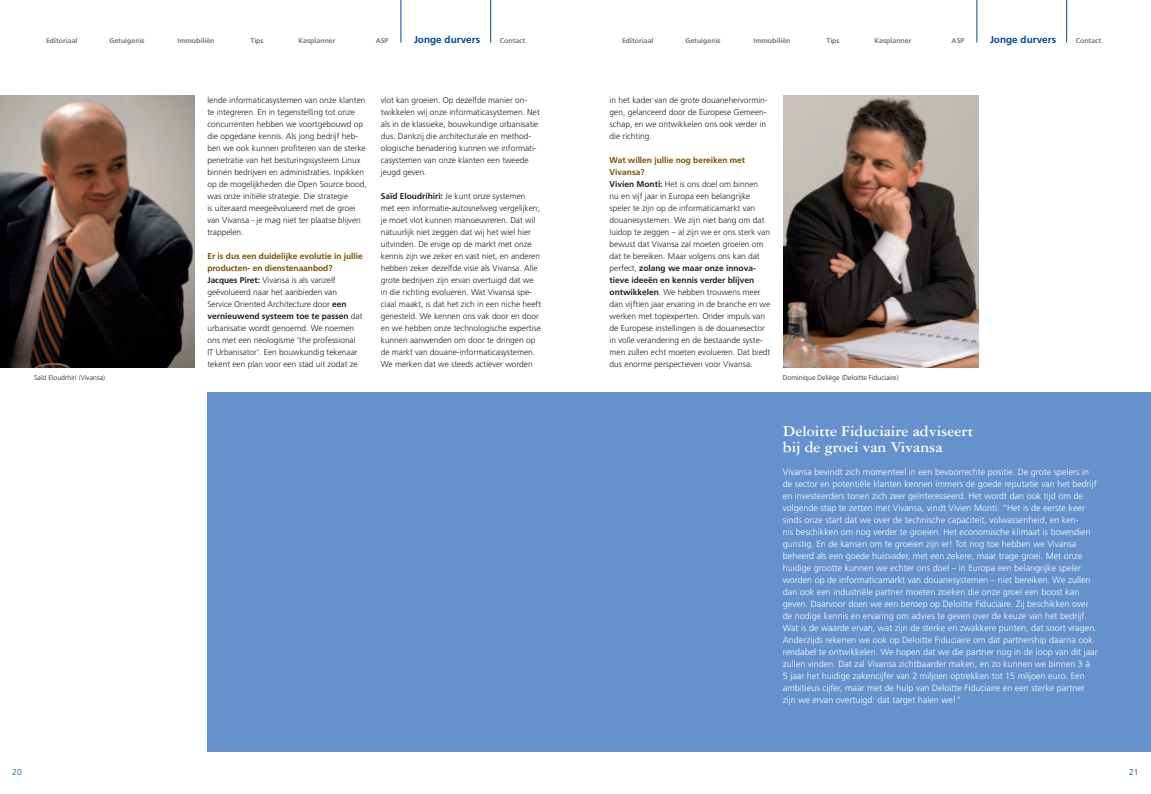
<style>
.page{position:relative;width:1151px;height:794px;background:#fff}
.page>*{position:absolute;margin:0;border:0;box-sizing:border-box;transform-origin:0 0}
.t1{font:700 16px/16px "Garamond Three";color:#fff}
.t2{font:700 10px "Frutiger";color:#014a94}
.t3{font:300 9px/12px "Frutiger LT Std";color:#fff}
.t4{font:300 8.5px "Frutiger LT Std";color:#014a94}
.t5{font:300 8.4px/12px "Frutiger LT Std";letter-spacing:-.005em;color:#231f20}
.t6{font:700 7px "Frutiger";color:#76787b}
.t7{font:300 7px "Frutiger LT Std";color:#231f20}
.s1{font-weight:700;color:#7b4f00}
.s2{font-weight:700}
</style>
<div class="page">
<div style="left:207px;top:392px;width:944px;height:359px;background:#6591cc"></div>
<img style="left:0;top:95px;width:195px;height:273px">
<img style="left:783px;top:95px;width:195px;height:273px">
<hr style="left:490px;top:0;width:1px;height:43px;background:#014a94">
<hr style="left:401px;top:0;width:1px;height:43px;background:#014a94">
<hr style="left:1066px;top:0;width:1px;height:43px;background:#014a94">
<hr style="left:977px;top:0;width:1px;height:43px;background:#014a94">
<p class="t6" style="left:46px;top:37px;width:33px">Editoriaal</p>
<p class="t6" style="left:109px;top:37px;width:37px">Getuigenis</p>
<p class="t6" style="left:178px;top:37px;width:38px">Immobiliën</p>
<p class="t6" style="left:250px;top:37px;width:15px">Tips</p>
<p class="t6" style="left:299px;top:37px;width:38px">Kasplanner</p>
<p class="t6" style="left:376px;top:37px;width:14px">ASP</p>
<p class="t2" style="left:414px;top:35px;width:68px">Jonge durvers</p>
<p class="t6" style="left:500px;top:37px;width:27px">Contact</p>
<p class="t6" style="left:622px;top:37px;width:33px">Editoriaal</p>
<p class="t6" style="left:685px;top:37px;width:37px">Getuigenis</p>
<p class="t6" style="left:753px;top:37px;width:38px">Immobiliën</p>
<p class="t6" style="left:826px;top:37px;width:15px">Tips</p>
<p class="t6" style="left:874px;top:37px;width:38px">Kasplanner</p>
<p class="t6" style="left:952px;top:37px;width:14px">ASP</p>
<p class="t2" style="left:990px;top:35px;width:68px">Jonge durvers</p>
<p class="t6" style="left:1076px;top:37px;width:27px">Contact</p>
<p class="t5" style="left:207px;top:94px;width:161px">lende informaticasystemen van onze klanten te integreren. En in tegenstelling tot onze concurrenten hebben we voortgebouwd op die opgedane kennis. Als jong bedrijf heb&shy;ben we ook kunnen profiteren van de sterke penetratie van het besturingssysteem Linux binnen bedrijven en administraties. Inpikken op de mogelijkheden die Open Source bood, was onze initiële strategie. Die strategie<br>is uiteraard meegeëvolueerd met de groei van Vivansa - je mag niet ter plaatse blijven trappelen.</p>
<p class="t5" style="left:207px;top:250px;width:157px"><span class="s1">Er is dus een duidelijke evolutie in jullie producten- en dienstenaanbod?<br></span><span class="s2">Jacques Piret:</span> Vivansa is als vanzelf geëvolueerd naar het aanbieden van Service Oriented Architecture door <span class="s2">een vernieuwend systeem toe te passen</span> dat urbanisatie wordt genoemd. We noemen ons met een neologisme ‘the professional IT Urbanisator’. Een bouwkundig tekenaar tekent een plan voor een stad uit zodat ze</p>
<p class="t5" style="left:381px;top:94px;width:161px">vlot kan groeien. Op dezelfde manier on&shy;twikkelen wij onze informaticasystemen. Net als in de klassieke, bouwkundige urbanisatie dus. Dankzij die architecturale en method&shy;ologische benadering kunnen we informati&shy;casystemen van onze klanten een tweede jeugd geven.</p>
<p class="t5" style="left:381px;top:190px;width:162px"><span class="s2">Saïd Eloudrihiri:</span> Je kunt onze systemen met een informatie-autosnelweg vergelijken; je moet vlot kunnen manoeuvreren. Dat wil natuurlijk niet zeggen dat wij het wiel hier uitvinden. De enige op de markt met onze kennis zijn we zeker en vast niet, en anderen hebben zeker dezelfde visie als Vivansa. Alle grote bedrijven zijn ervan overtuigd dat we in die richting evolueren. Wat Vivansa spe&shy;ciaal maakt, is dat het zich in een niche heeft genesteld. We kennen ons vak door en door en we hebben onze technologische expertise kunnen aanwenden om door te dringen op de markt van douane-informaticasystemen.<br>We merken dat we steeds actiever worden</p>
<p class="t5" style="left:610px;top:94px;width:159px">in het kader van de grote douanehervormin&shy;gen, gelanceerd door de Europese Gemeen&shy;schap, en we ontwikkelen ons ook verder in die richting.</p>
<p class="t5" style="left:610px;top:154px;width:162px"><span class="s1">Wat willen jullie nog bereiken met Vivansa?<br></span><span class="s2">Vivien Monti:</span> Het is ons doel om binnen<br>nu en vijf jaar in Europa een belangrijke speler te zijn op de informaticamarkt van douanesystemen. We zijn niet bang om dat luidop te zeggen – al zijn we er ons sterk van bewust dat Vivansa zal moeten groeien om dat te bereiken. Maar volgens ons kan dat perfect, <span class="s2">zolang we maar onze innova&shy;tieve ideeën en kennis verder blijven ontwikkelen</span>. We hebben trouwens meer dan vijftien jaar ervaring in de branche en we werken met topexperten. Onder impuls van de Europese instellingen is de douanesector in volle verandering en de bestaande syste&shy;men zullen echt moeten evolueren. Dat biedt dus enorme perspectieven voor Vivansa.</p>
<p class="t7" style="left:34px;top:374px;width:73px">Saïd Eloudrhiri (Vivansa)</p>
<p class="t7" style="left:783px;top:374px;width:117px">Dominique Deliège (Deloitte Fiduciaire)</p>
<h1 class="t1" style="left:783px;top:424px;width:192px">Deloitte Fiduciaire adviseert bij de groei van Vivansa</h1>
<p class="t3" style="left:783px;top:466px;width:316px">Vivansa bevindt zich momenteel in een bevoorrechte positie. De grote spelers in de sector en potentiële klanten kennen immers de goede reputatie van het bedrijf en investeerders tonen zich zeer geïnteresseerd. Het wordt dan ook tijd om de volgende stap te zetten met Vivansa, vindt Vivien Monti: “Het is de eerste keer sinds onze start dat we over de technische capaciteit, volwassenheid, en ken-<br>nis beschikken om nog verder te groeien. Het economische klimaat is bovendien gunstig. En de kansen om te groeien zijn er! Tot nog toe hebben we Vivansa beheerd als een goede huisvader, met een zekere, maar trage groei. Met onze huidige grootte kunnen we echter ons doel – in Europa een belangrijke speler worden op de informaticamarkt van douanesystemen – niet bereiken. We zullen dan ook een industriële partner moeten zoeken die onze groei een boost kan geven. Daarvoor doen we een beroep op Deloitte Fiduciaire. Zij beschikken over de nodige kennis en ervaring om advies te geven over de keuze van het bedrijf.<br>Wat is de waarde ervan, wat zijn de sterke en zwakkere punten, dat soort vragen.<br>Anderzijds rekenen we ook op Deloitte Fiduciaire om dat partnership daarna ook rendabel te ontwikkelen. We hopen dat we die partner nog in de loop van dit jaar zullen vinden. Dat zal Vivansa zichtbaarder maken, en zo kunnen we binnen 3 à<br>5 jaar het huidige zakencijfer van 2 miljoen optrekken tot 15 miljoen euro. Een ambitieus cijfer, maar met de hulp van Deloitte Fiduciaire en een sterke partner zijn we ervan overtuigd: dat target halen we!”</p>
<p class="t4" style="left:12px;top:768px;width:11px">20</p>
<p class="t4" style="left:1129px;top:768px;width:11px">21</p>
</div>
